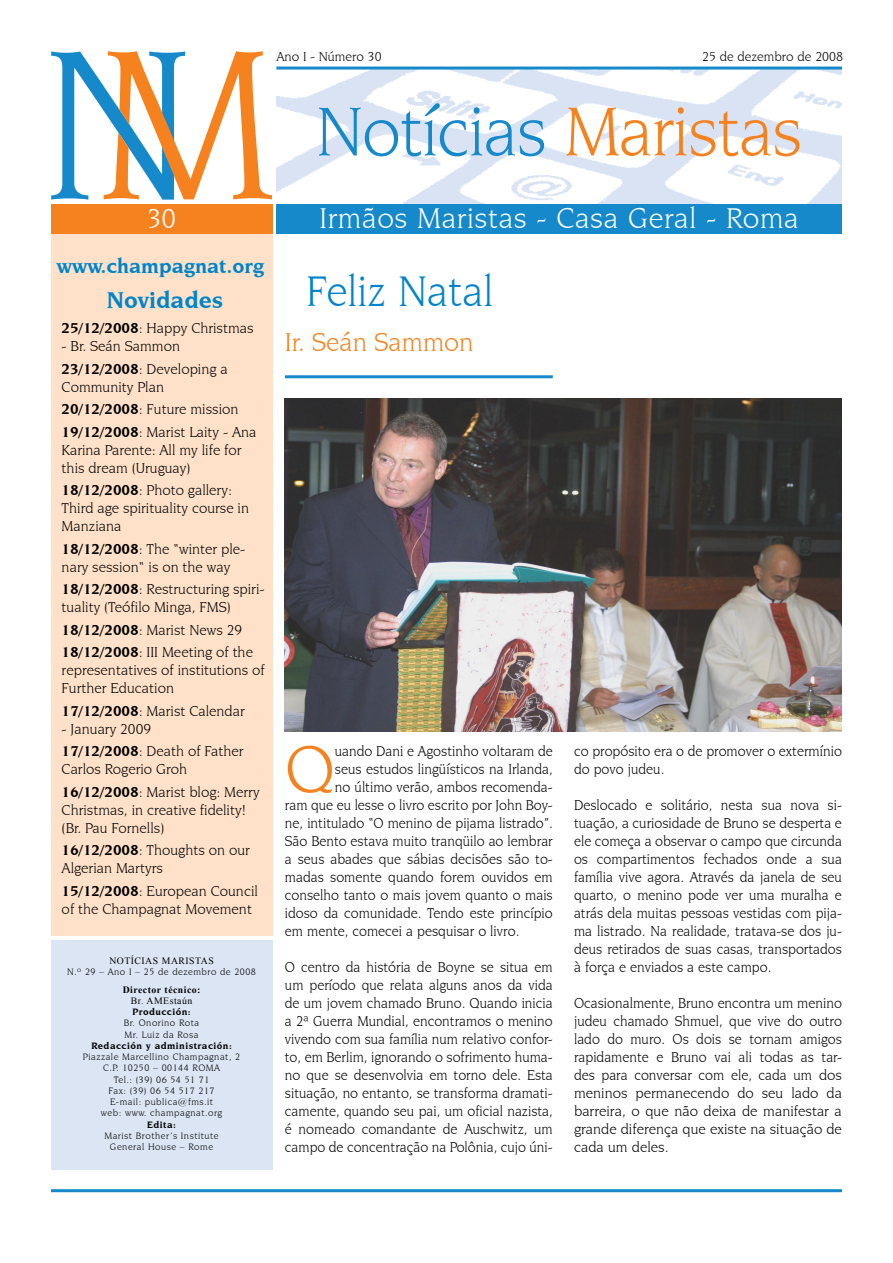
<style>
.page{position:relative;width:893px;height:1263px;background:#fff}
.page>*{position:absolute;margin:0;border:0;box-sizing:border-box;transform-origin:0 0}
.t1{font:73.5px "Novarese IT Cby BT";letter-spacing:-.015em;color:#1689ca;scale:.95 1}
.t2{font:70.05px "Novarese IT Cby BT";color:#f5821f}
.t3{font:45px "Novarese IT Cby BT";color:#0084c9;scale:.96 1}
.t4{font:30px "Novarese IT Cby BT";letter-spacing:.02em;color:#fff}
.t5{font:28.5px "Novarese IT Cby BT";color:#fff}
.t6{font:27px "Novarese IT Cby BT";color:#f5821f}
.t7{font:700 24px "Novarese IT Cby BT";color:#0085ca}
.t8{font:700 21px "Novarese IT Cby BT";color:#0084c9}
.t9{font:15px/18px "Novarese IT Cby BT";color:#000;text-align:justify;scale:.95 1}
.t10{font:15px/18px "Novarese IT Cby BT";color:#000}
.t11{font:13.5px "Novarese IT Cby BT";color:#000}
.t12{font:9.75px/11.2px "Novarese IT Cby BT";letter-spacing:.05em;color:#000;text-align:center}
.t13{font:700 9.75px "Novarese IT Cby BT";letter-spacing:.05em;color:#000}
.t14{font:9.75px "Times New Roman";letter-spacing:.05em;color:#000}
.t15{font:700 9.75px "Times New Roman";letter-spacing:.05em;color:#000}
.s1{color:#f5821f}
.s2{font-weight:700}
</style>
<div class="page">
<img style="left:276px;top:70px;width:566px;height:134px">
<hr style="left:276px;top:67px;width:566px;height:3px;background:#1689ca">
<div style="left:276px;top:204px;width:566px;height:30px;background:#1689ca"></div>
<svg style="left:51px;top:51px;width:221px;height:149px"></svg>
<hr style="left:51px;top:1189px;width:791px;height:3px;background:#1689ca">
<div style="left:51px;top:234px;width:221px;height:701px;background:#fee1c8"></div>
<div style="left:51px;top:940px;width:221px;height:229px;background:#dbe5f4"></div>
<div style="left:51px;top:204px;width:221px;height:30px;background:#f5821f"></div>
<hr style="left:285px;top:375px;width:268px;height:3px;background:#1689ca">
<img style="left:285px;top:398px;width:557px;height:334px">
<p class="t11" style="left:276px;top:49px;width:107px">Ano I - Número 30</p>
<p class="t11" style="left:702px;top:49px;width:142px">25 de dezembro de 2008</p>
<h1 class="t1" style="left:316px;top:88px;width:513px">Notícias <span class="s1">Maristas</span></h1>
<h3 class="t5" style="left:147px;top:202px;width:30px">30</h3>
<h3 class="t8" style="left:57px;top:253px;width:209px">www.champagnat.org</h3>
<h3 class="t7" style="left:107px;top:285px;width:118px">Novidades</h3>
<p class="t10" style="left:62px;top:319px;width:194px"><span class="s2">25/12/2008</span>: Happy Christmas</p>
<p class="t10" style="left:62px;top:335px;width:168px;line-height:22.5px">- Br. Seán Sammon<br><span class="s2">23/12/2008</span>: Developing a</p>
<p class="t10" style="left:62px;top:375px;width:196px;line-height:22.5px">Community Plan<br><span class="s2">20/12/2008</span>: Future mission<br><span class="s2">19/12/2008</span>: Marist Laity - Ana</p>
<p class="t10" style="left:62px;top:440px;width:181px">Karina Parente: All my life for this dream (Uruguay)</p>
<p class="t10" style="left:62px;top:481px;width:189px"><span class="s2">18/12/2008</span>: Photo gallery:<br>Third age spirituality course in<br>Manziana</p>
<p class="t10" style="left:62px;top:539px;width:185px"><span class="s2">18/12/2008</span>: The “winter ple&shy;nary session“ is on the way</p>
<p class="t10" style="left:62px;top:580px;width:205px"><span class="s2">18/12/2008</span>: Restructuring spiri&shy;tuality (Teófilo Minga, FMS)</p>
<p class="t10" style="left:62px;top:618px;width:193px;line-height:22.5px"><span class="s2">18/12/2008</span>: Marist News 29<br><span class="s2">18/12/2008</span>: III Meeting of the</p>
<p class="t10" style="left:62px;top:661px;width:205px">representatives of institutions of<br>Further Education</p>
<p class="t10" style="left:62px;top:701px;width:185px"><span class="s2">17/12/2008</span>: Marist Calendar</p>
<p class="t10" style="left:62px;top:717px;width:184px;line-height:22.5px">- January 2009<br><span class="s2">17/12/2008</span>: Death of Father</p>
<p class="t10" style="left:62px;top:758px;width:200px;line-height:22.5px">Carlos Rogerio Groh<br><span class="s2">16/12/2008</span>: Marist blog: Merry</p>
<p class="t10" style="left:62px;top:800px;width:186px">Christmas, in creative fidelity! (Br. Pau Fornells)</p>
<p class="t10" style="left:62px;top:841px;width:190px"><span class="s2">16/12/2008</span>: Thoughts on our<br>Algerian Martyrs</p>
<p class="t10" style="left:62px;top:881px;width:198px"><span class="s2">15/12/2008</span>: European Council of the Champagnat Movement</p>
<p class="t14" style="left:109px;top:954px;width:106px">NOTÍCIAS MARISTAS</p>
<p class="t12" style="left:67px;top:966px;width:190px">N.º 29 – Ano I – 25 de dezembro de 2008</p>
<p class="t15" style="left:123px;top:983px;width:79px">Director técnico:</p>
<p class="t14" style="left:131px;top:994px;width:63px">BR. AMESTAÚN</p>
<p class="t13" style="left:132px;top:1006px;width:60px">Producción:</p>
<p class="t12" style="left:124px;top:1017px;width:77px;text-align:left">Br. Onorino Rota<br>Mr. Luiz da Rosa</p>
<p class="t13" style="left:91px;top:1040px;width:142px">Redacción y administración:</p>
<p class="t12" style="left:83px;top:1051px;width:159px">Piazzale Marcellino Champagnat, 2<br>C.P. 10250 – 00144 ROMA<br>Tel.: (39) 06 54 51 71<br>Fax: (39) 06 54 517 217<br>E-mail: publica@fms.it<br>web: www. champagnat.org</p>
<p class="t13" style="left:147px;top:1118px;width:30px">Edita:</p>
<p class="t12" style="left:104px;top:1130px;width:116px">Marist Brother’s Institute<br>General House – Rome</p>
<h3 class="t4" style="left:320px;top:201px;width:481px">Irmãos Maristas - Casa Geral - Roma</h3>
<h3 class="t3" style="left:306px;top:265px;width:197px">Feliz Natal</h3>
<h3 class="t6" style="left:285px;top:326px;width:190px">Ir. Seán Sammon</h3>
<h2 class="t2" style="left:285px;top:728px;width:51px">Q</h2>
<p class="t9" style="left:335px;top:742px;width:231px">uando Dani e Agostinho voltaram de</p>
<p class="t9" style="left:335px;top:760px;width:231px">seus estudos lingüísticos na Irlanda,</p>
<p class="t9" style="left:335px;top:778px;width:231px">no último verão, ambos recomenda-</p>
<p class="t9" style="left:285px;top:796px;width:283px">ram que eu lesse o livro escrito por John Boy-</p>
<p class="t9" style="left:285px;top:814px;width:283px">ne, intitulado “O menino de pijama listrado”.</p>
<p class="t9" style="left:285px;top:832px;width:283px">São Bento estava muito tranqüilo ao lembrar</p>
<p class="t9" style="left:285px;top:850px;width:283px">a seus abades que sábias decisões são to-</p>
<p class="t9" style="left:285px;top:868px;width:283px">madas somente quando forem ouvidos em</p>
<p class="t9" style="left:285px;top:886px;width:283px">conselho tanto o mais jovem quanto o mais</p>
<p class="t9" style="left:285px;top:904px;width:283px">idoso da comunidade. Tendo este princípio</p>
<p class="t9" style="left:285px;top:922px;width:248px">em mente, comecei a pesquisar o livro.</p>
<p class="t9" style="left:285px;top:958px;width:283px">O centro da história de Boyne se situa em um período que relata alguns anos da vida de um jovem chamado Bruno. Quando inicia a 2ª Guerra Mundial, encontramos o menino vivendo com sua família num relativo confor&shy;to, em Berlim, ignorando o sofrimento huma&shy;no que se desenvolvia em torno dele. Esta situação, no entanto, se transforma dramati&shy;camente, quando seu pai, um oficial nazista, é nomeado comandante de Auschwitz, um campo de concentração na Polônia, cujo úni-</p>
<p class="t9" style="left:574px;top:742px;width:283px">co propósito era o de promover o extermínio do povo judeu.</p>
<p class="t9" style="left:574px;top:796px;width:283px">Deslocado e solitário, nesta sua nova si&shy;tuação, a curiosidade de Bruno se desperta e ele começa a observar o campo que circunda os compartimentos fechados onde a sua família vive agora. Através da janela de seu quarto, o menino pode ver uma muralha e atrás dela muitas pessoas vestidas com pija&shy;ma listrado. Na realidade, tratava-se dos ju&shy;deus retirados de suas casas, transportados à força e enviados a este campo.</p>
<p class="t9" style="left:574px;top:994px;width:283px">Ocasionalmente, Bruno encontra um menino judeu chamado Shmuel, que vive do outro lado do muro. Os dois se tornam amigos rapidamente e Bruno vai ali todas as tar&shy;des para conversar com ele, cada um dos meninos permanecendo do seu lado da barreira, o que não deixa de manifestar a grande diferença que existe na situação de cada um deles.</p>
</div>
